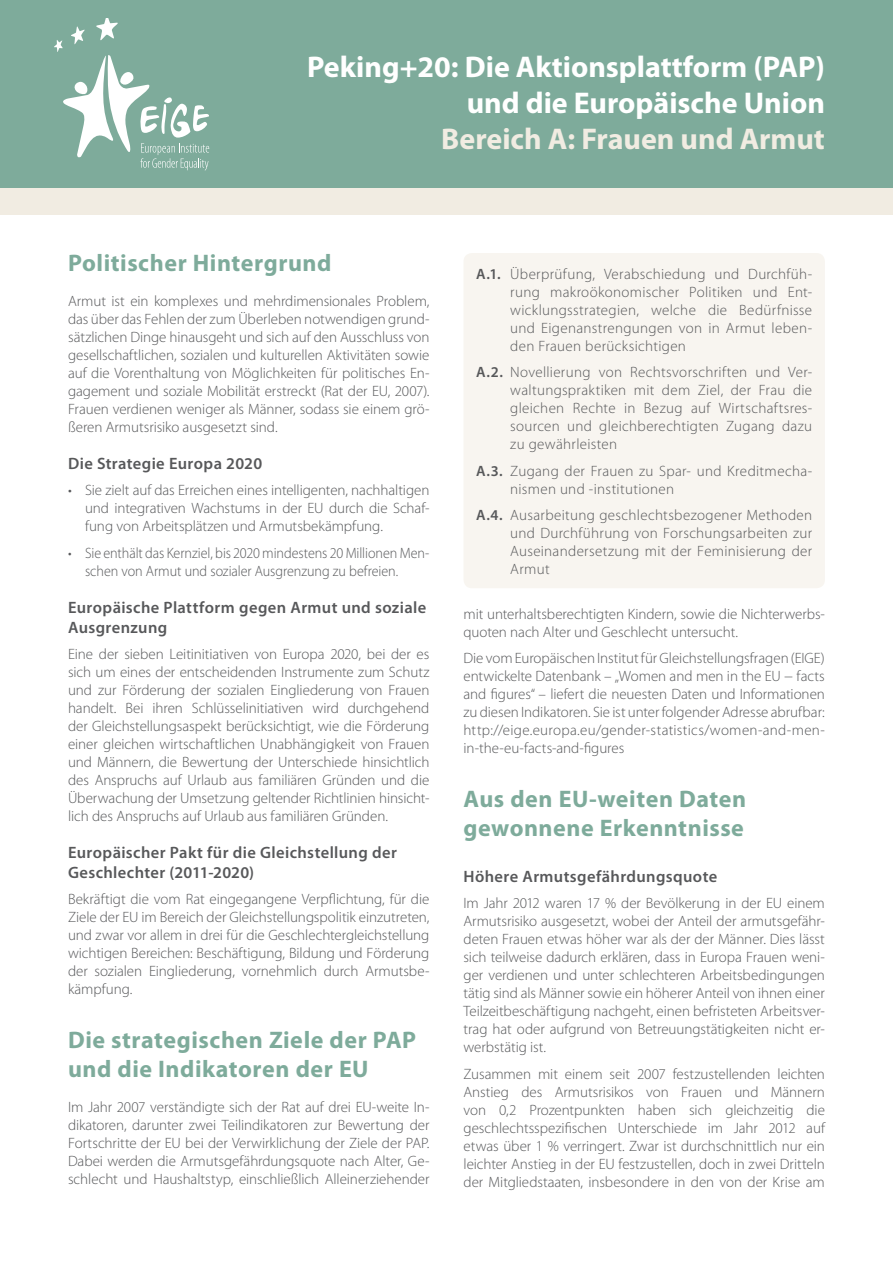
<style>
.page{position:relative;width:893px;height:1263px;background:#fff}
.page>*{position:absolute;margin:0;border:0;box-sizing:border-box;transform-origin:0 0}
.Main_1{font:700 30px/36px "Myriad Pro";color:#fff;text-align:right}
.Main_2{font:700 30px "Myriad Pro";color:#f1ece2}
.Title_1{font:700 24px/28.8px "Myriad Pro";letter-spacing:.02em;color:#7eab9b}
.Subtitle{font:600 16.5px/19.8px "Myriad Pro";letter-spacing:.02em;color:#57585a}
.Body_Text{font:300 15px/18px "Myriad Pro";letter-spacing:-.005em;color:#57585a;text-align:justify}
.Body_Text_2{font:300 15px/18px "Myriad Pro";letter-spacing:.02em;color:#57585a;text-align:justify}
.Body_Text-2{font:300 15px/18px "Myriad Pro";letter-spacing:-.005em;color:#57585a;scale:.94 1}
.s1{font-weight:600}
</style>
<div class="page">
<div style="left:0;top:0;width:893px;height:215px;background:#f1ece2"></div>
<div style="left:0;top:0;width:893px;height:187px;background:#7eab9b"></div>
<div style="left:463px;top:253px;width:362px;height:335px;background:#f8f5f0;border-radius:9px"></div>
<svg style="left:54px;top:18px;width:155px;height:153px"></svg>
<p class="Main_1" style="left:307px;top:49px;width:519px">Peking+20: Die Aktionsplattform (PAP) und die Europäische Union</p>
<p class="Main_2" style="left:441px;top:122px;width:385px">Bereich A: Frauen und Armut</p>
<p class="Title_1" style="left:68px;top:249px;width:265px">Politischer Hintergrund</p>
<p class="Body_Text" style="left:68px;top:292px;width:363px">Armut ist ein komplexes und mehrdimensionales Problem, das über das Fehlen der zum Überleben notwendigen grund‑ sätzlichen Dinge hinausgeht und sich auf den Ausschluss von gesellschaftlichen, sozialen und kulturellen Aktivitäten sowie auf die Vorenthaltung von Möglichkeiten für politisches En‑ gagement und soziale Mobilität erstreckt (Rat der EU, 2007).<br>Frauen verdienen weniger als Männer, sodass sie einem grö‑ ßeren Armutsrisiko ausgesetzt sind.</p>
<p class="Subtitle" style="left:68px;top:454px;width:196px">Die Strategie Europa 2020</p>
<p class="Body_Text" style="left:85px;top:482px;width:346px;text-indent:-17px">• Sie zielt auf das Erreichen eines intelligenten, nachhaltigen und integrativen Wachstums in der EU durch die Schaf‑ fung von Arbeitsplätzen und Armutsbekämpfung.</p>
<p class="Body_Text-2" style="left:85px;top:544px;width:368px;text-indent:-17px">• Sie enthält das Kernziel, bis 2020 mindestens 20 Millionen Men‑ schen von Armut und sozialer Ausgrenzung zu befreien.</p>
<p class="Subtitle" style="left:68px;top:597px;width:360px">Europäische Plattform gegen Armut und soziale<br>Ausgrenzung</p>
<p class="Body_Text" style="left:68px;top:645px;width:363px">Eine der sieben Leitinitiativen von Europa 2020, bei der es sich um eines der entscheidenden Instrumente zum Schutz und zur Förderung der sozialen Eingliederung von Frauen handelt. Bei ihren Schlüsselinitiativen wird durchgehend der Gleichstellungsaspekt berücksichtigt, wie die Förderung einer gleichen wirtschaftlichen Unabhängigkeit von Frauen und Männern, die Bewertung der Unterschiede hinsichtlich des Anspruchs auf Urlaub aus familiären Gründen und die Überwachung der Umsetzung geltender Richtlinien hinsicht‑ lich des Anspruchs auf Urlaub aus familiären Gründen.</p>
<p class="Subtitle" style="left:68px;top:843px;width:330px">Europäischer Pakt für die Gleichstellung der<br>Geschlechter (2011-2020)</p>
<p class="Body_Text" style="left:68px;top:890px;width:363px">Bekräftigt die vom Rat eingegangene Verpflichtung, für die Ziele der EU im Bereich der Gleichstellungspolitik einzutreten, und zwar vor allem in drei für die Geschlechtergleichstellung wichtigen Bereichen: Beschäftigung, Bildung und Förderung der sozialen Eingliederung, vornehmlich durch Armutsbe‑ kämpfung.</p>
<p class="Title_1" style="left:68px;top:1026px;width:350px">Die strategischen Ziele der PAP und die Indikatoren der EU</p>
<p class="Body_Text" style="left:68px;top:1098px;width:363px">Im Jahr 2007 verständigte sich der Rat auf drei EU‑weite In‑ dikatoren, darunter zwei Teilindikatoren zur Bewertung der Fortschritte der EU bei der Verwirklichung der Ziele der PAP.<br>Dabei werden die Armutsgefährdungsquote nach Alter, Ge‑ schlecht und Haushaltstyp, einschließlich Alleinerziehender</p>
<p class="Body_Text_2" style="left:510px;top:265px;width:303px;text-indent:-34px"><span class="s1">A.1.</span> Überprüfung, Verabschiedung und Durchfüh‑ rung makroökonomischer Politiken und Ent‑ wicklungsstrategien, welche die Bedürfnisse und Eigenanstrengungen von in Armut leben‑ den Frauen berücksichtigen</p>
<p class="Body_Text_2" style="left:510px;top:363px;width:303px;text-indent:-34px"><span class="s1">A.2.</span> Novellierung von Rechtsvorschriften und Ver‑ waltungspraktiken mit dem Ziel, der Frau die gleichen Rechte in Bezug auf Wirtschaftsres‑ sourcen und gleichberechtigten Zugang dazu zu gewährleisten</p>
<p class="Body_Text_2" style="left:510px;top:462px;width:303px;text-indent:-34px"><span class="s1">A.3.</span> Zugang der Frauen zu Spar- und Kreditmecha‑ nismen und -institutionen</p>
<p class="Body_Text_2" style="left:510px;top:506px;width:303px;text-indent:-34px"><span class="s1">A.4.</span> Ausarbeitung geschlechtsbezogener Methoden und Durchführung von Forschungsarbeiten zur Auseinandersetzung mit der Feminisierung der Armut</p>
<p class="Body_Text" style="left:463px;top:605px;width:363px">mit unterhaltsberechtigten Kindern, sowie die Nichterwerbs‑ quoten nach Alter und Geschlecht untersucht.</p>
<p class="Body_Text" style="left:463px;top:649px;width:363px">Die vom Europäischen Institut für Gleichstellungsfragen (EIGE) entwickelte Datenbank – „Women and men in the EU − facts and figures“ – liefert die neuesten Daten und Informationen zu diesen Indikatoren. Sie ist unter folgender Adresse abrufbar: http://eige.europa.eu/gender-statistics/women-and-men&shy;in-the-eu-facts-and-figures</p>
<p class="Title_1" style="left:463px;top:785px;width:284px">Aus den EU‑weiten Daten gewonnene Erkenntnisse</p>
<p class="Subtitle" style="left:463px;top:866px;width:255px">Höhere Armutsgefährdungsquote</p>
<p class="Body_Text" style="left:463px;top:894px;width:363px">Im Jahr 2012 waren 17 % der Bevölkerung in der EU einem Armutsrisiko ausgesetzt, wobei der Anteil der armutsgefähr‑ deten Frauen etwas höher war als der der Männer. Dies lässt sich teilweise dadurch erklären, dass in Europa Frauen weni‑ ger verdienen und unter schlechteren Arbeitsbedingungen tätig sind als Männer sowie ein höherer Anteil von ihnen einer Teilzeitbeschäftigung nachgeht, einen befristeten Arbeitsver‑ trag hat oder aufgrund von Betreuungstätigkeiten nicht er‑ werbstätig ist.</p>
<p class="Body_Text" style="left:463px;top:1065px;width:363px">Zusammen mit einem seit 2007 festzustellenden leichten Anstieg des Armutsrisikos von Frauen und Männern von 0,2 Prozentpunkten haben sich gleichzeitig die geschlechtsspezifischen Unterschiede im Jahr 2012 auf etwas über 1 % verringert. Zwar ist durchschnittlich nur ein leichter Anstieg in der EU festzustellen, doch in zwei Dritteln der Mitgliedstaaten, insbesondere in den von der Krise am</p>
</div>
